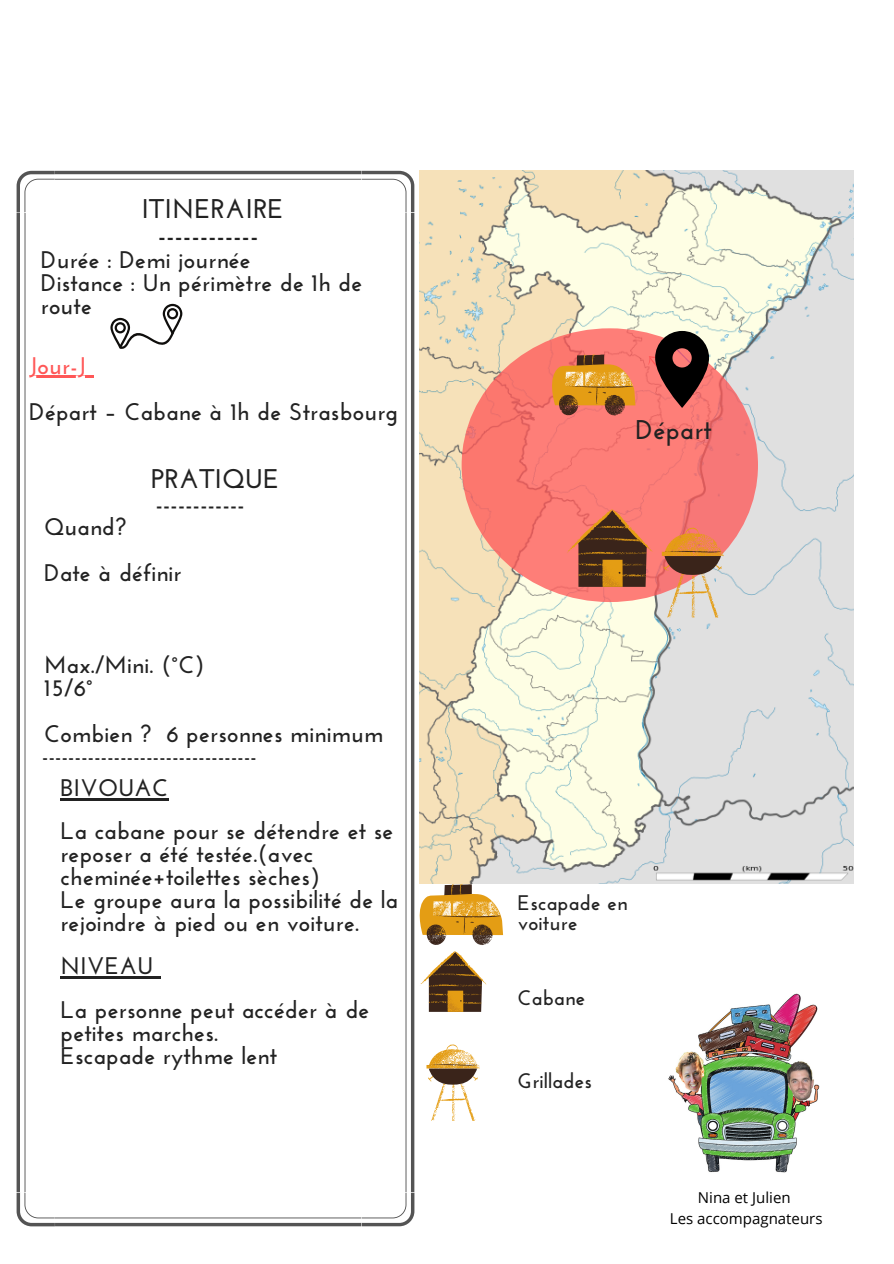
<style>
.page{position:relative;width:894px;height:1264px;background:#fff}
.page>*{position:absolute;margin:0;border:0;box-sizing:border-box;transform-origin:0 0}
.t1{font:700 27px "Josefin Sans";letter-spacing:.01em;color:#222}
.t2{font:700 24px/23px "Josefin Sans";letter-spacing:.01em;color:#222}
.t3{font:700 24px "Josefin Sans";color:#ff5757}
.t4{font:700 21px "Josefin Sans";letter-spacing:.01em;color:#222}
.t5{font:15px "Open Sans";color:#000}
</style>
<div class="page">
<img style="left:419px;top:171px;width:433px;height:712px">
<svg style="left:17px;top:171px;width:397px;height:1055px"></svg>
<img style="left:668px;top:993px;width:152px;height:180px">
<svg style="left:110px;top:304px;width:72px;height:45px"></svg>
<svg style="left:461px;top:328px;width:296px;height:274px;background:#fa7a74"></svg>
<svg style="left:644px;top:331px;width:64px;height:77px;background:#7b433f"></svg>
<svg style="left:552px;top:354px;width:83px;height:61px;background:#d0843d"></svg>
<svg style="left:566px;top:509px;width:87px;height:78px;background:#9c573c"></svg>
<svg style="left:420px;top:951px;width:67px;height:60px"></svg>
<svg style="left:419px;top:884px;width:84px;height:61px"></svg>
<svg style="left:661px;top:527px;width:62px;height:90px;background:#cd997e"></svg>
<hr style="left:29px;top:376px;width:57px;height:2px;background:#ff5757">
<svg style="left:86px;top:376px;width:8px;height:2px"></svg>
<svg style="left:426px;top:1044px;width:53px;height:76px"></svg>
<p class="t1" style="left:141px;top:197px;width:144px">ITINERAIRE</p>
<p class="t1" style="left:158px;top:223px;width:102px">------------</p>
<p class="t2" style="left:41px;top:250px;width:211px">Durée : Demi journée</p>
<p class="t2" style="left:41px;top:273px;width:323px">Distance : Un périmètre de 1h de route</p>
<p class="t3" style="left:29px;top:356px;width:58px">Jour-J</p>
<p class="t2" style="left:29px;top:402px;width:370px">Départ – Cabane à 1h de Strasbourg</p>
<p class="t1" style="left:151px;top:468px;width:130px">PRATIQUE</p>
<p class="t2" style="left:156px;top:494px;width:90px">------------</p>
<p class="t2" style="left:44px;top:517px;width:83px">Quand?</p>
<p class="t2" style="left:44px;top:563px;width:139px">Date à définir</p>
<p class="t2" style="left:44px;top:655px;width:162px">Max./Mini. (°C)</p>
<p class="t2" style="left:44px;top:678px;width:50px">15/6°</p>
<p class="t2" style="left:44px;top:724px;width:340px">Combien ? 6 personnes minimum</p>
<p class="t4" style="left:42px;top:746px;width:216px">---------------------------------</p>
<p class="t2" style="left:60px;top:778px;width:109px">BIVOUAC</p>
<p class="t2" style="left:60px;top:822px;width:334px">La cabane pour se détendre et se reposer a été testée.(avec cheminée+toilettes sèches)</p>
<p class="t2" style="left:60px;top:890px;width:339px">Le groupe aura la possibilité de la rejoindre à pied ou en voiture.</p>
<p class="t2" style="left:60px;top:957px;width:94px">NIVEAU</p>
<p class="t2" style="left:60px;top:1000px;width:310px">La personne peut accéder à de petites marches.</p>
<p class="t2" style="left:60px;top:1046px;width:218px">Escapade rythme lent</p>
<p class="t1" style="left:635px;top:418px;width:78px">Départ</p>
<p class="t4" style="left:517px;top:894px;width:111px">Escapade en</p>
<p class="t4" style="left:517px;top:914px;width:61px">voiture</p>
<p class="t4" style="left:517px;top:988px;width:69px">Cabane</p>
<p class="t4" style="left:517px;top:1071px;width:76px">Grillades</p>
<p class="t5" style="left:697px;top:1187px;width:94px">Nina et Julien</p>
<p class="t5" style="left:669px;top:1207px;width:154px">Les accompagnateurs</p>
</div>
